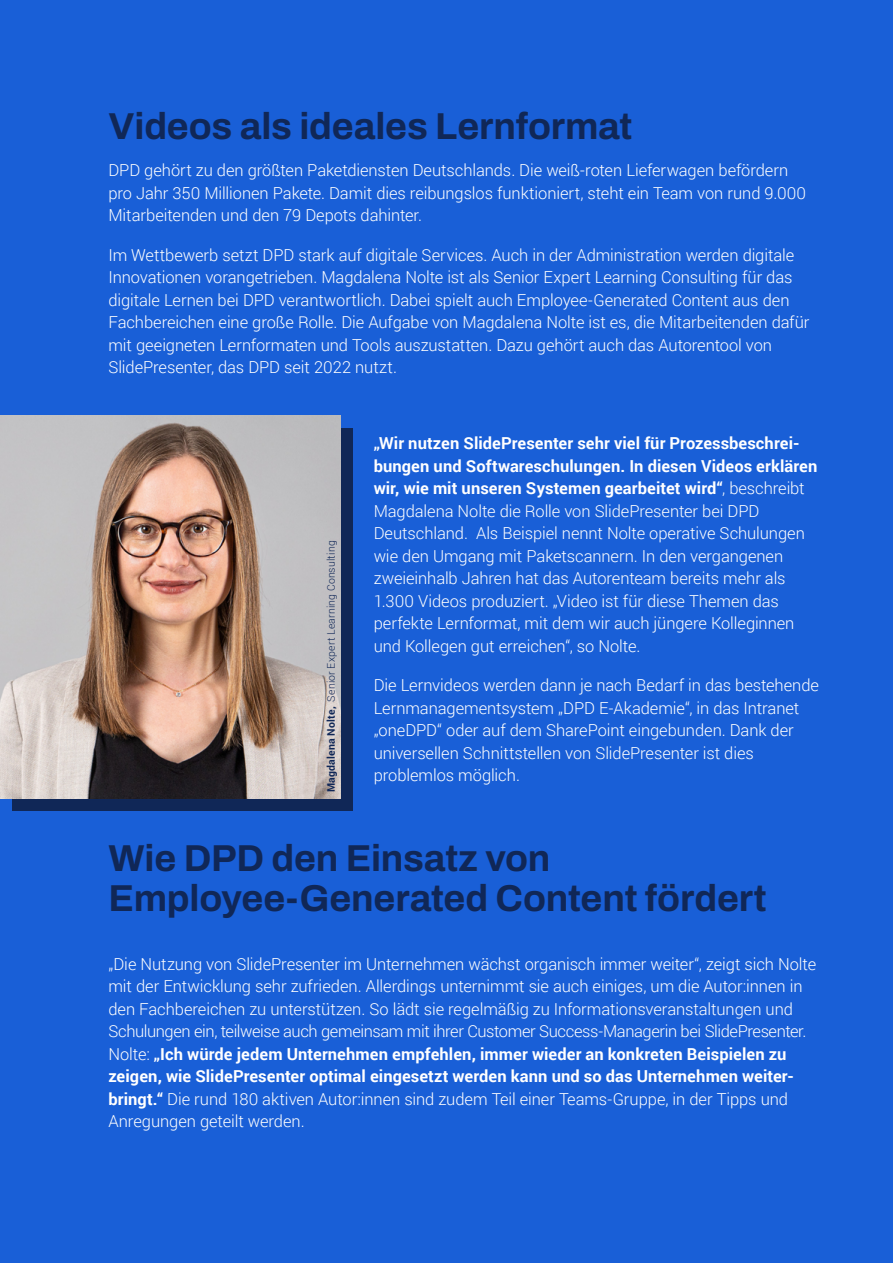
<style>
.page{position:relative;width:893px;height:1263px;background:#195fd7}
.page>*{position:absolute;margin:0;border:0;box-sizing:border-box;transform-origin:0 0}
.t1{font:700 37.5px/40.5px "Archivo";letter-spacing:-.005em;color:#102757}
.t2{font:300 16.5px/22.5px "Roboto";letter-spacing:-.005em;color:#fff}
.t3{font:300 10.5px "Roboto";letter-spacing:.015em;color:#102757}
.s1{font-weight:700}
</style>
<div class="page">
<div style="left:13px;top:428px;width:340px;height:383px;background:#102757"></div>
<img style="left:0;top:415px;width:340px;height:383px">
<h1 class="t1" style="left:108px;top:106px;width:525px">Videos als ideales Lernformat</h1>
<p class="t2" style="left:108px;top:158px;width:699px">DPD gehört zu den größten Paketdiensten Deutschlands. Die weiß-roten Lieferwagen befördern pro Jahr 350 Millionen Pakete. Damit dies reibungslos funktioniert, steht ein Team von rund 9.000<br>Mitarbeitenden und den 79 Depots dahinter.</p>
<p class="t2" style="left:108px;top:243px;width:702px">Im Wettbewerb setzt DPD stark auf digitale Services. Auch in der Administration werden digitale Innovationen vorangetrieben. Magdalena Nolte ist als Senior Expert Learning Consulting für das digitale Lernen bei DPD verantwortlich. Dabei spielt auch Employee-Generated Content aus den Fachbereichen eine große Rolle. Die Aufgabe von Magdalena Nolte ist es, die Mitarbeitenden dafür mit geeigneten Lernformaten und Tools auszustatten. Dazu gehört auch das Autorentool von SlidePresenter, das DPD seit 2022 nutzt.</p>
<p class="t3" style="left:324px;top:792px;width:253px;rotate:-90deg"><span class="s1">Magdalena Nolte,</span> Senior Expert Learning Consulting</p>
<p class="t2" style="left:374px;top:432px;width:445px"><span class="s1">„Wir nutzen SlidePresenter sehr viel für Prozessbeschrei&shy;bungen und Softwareschulungen. In diesen Videos erklären wir, wie mit unseren Systemen gearbeitet wird“</span>, beschreibt Magdalena Nolte die Rolle von SlidePresenter bei DPD Deutschland. Als Beispiel nennt Nolte operative Schulungen wie den Umgang mit Paketscannern. In den vergangenen zweieinhalb Jahren hat das Autorenteam bereits mehr als 1.300 Videos produziert. „Video ist für diese Themen das perfekte Lernformat, mit dem wir auch jüngere Kolleginnen und Kollegen gut erreichen“, so Nolte.</p>
<p class="t2" style="left:374px;top:674px;width:447px">Die Lernvideos werden dann je nach Bedarf in das bestehende Lernmanagementsystem „DPD E-Akademie“, in das Intranet „oneDPD“ oder auf dem SharePoint eingebunden. Dank der universellen Schnittstellen von SlidePresenter ist dies problemlos möglich.</p>
<h1 class="t1" style="left:108px;top:837px;width:660px">Wie DPD den Einsatz von<br>Employee-Generated Content fördert</h1>
<p class="t2" style="left:108px;top:952px;width:709px">„Die Nutzung von SlidePresenter im Unternehmen wächst organisch immer weiter“, zeigt sich Nolte mit der Entwicklung sehr zufrieden. Allerdings unternimmt sie auch einiges, um die Autor:innen in den Fachbereichen zu unterstützen. So lädt sie regelmäßig zu Informationsveranstaltungen und Schulungen ein, teilweise auch gemeinsam mit ihrer Customer Success-Managerin bei SlidePresenter.<br>Nolte: <span class="s1">„Ich würde jedem Unternehmen empfehlen, immer wieder an konkreten Beispielen zu zeigen, wie SlidePresenter optimal eingesetzt werden kann und so das Unternehmen weiter&shy;bringt.“</span> Die rund 180 aktiven Autor:innen sind zudem Teil einer Teams-Gruppe, in der Tipps und Anregungen geteilt werden.</p>
</div>
